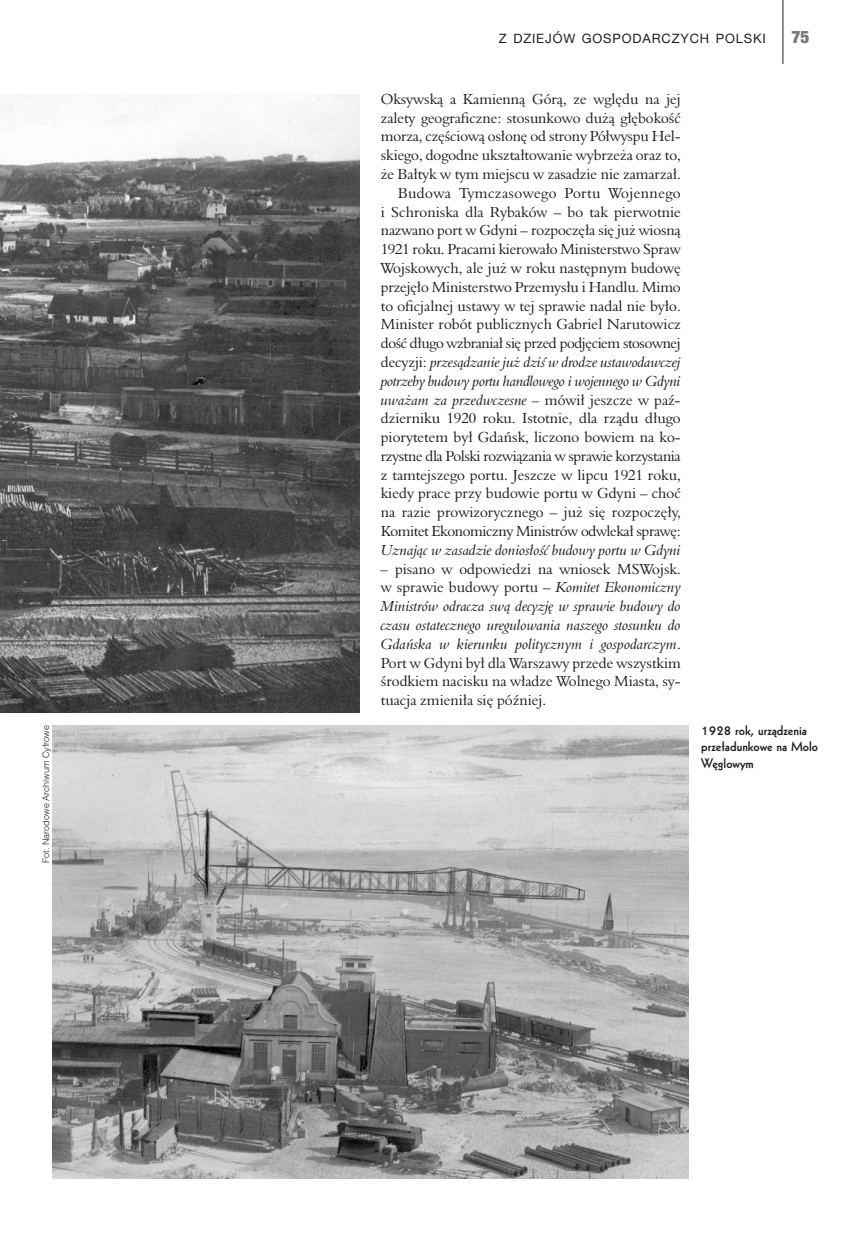
<style>
.page{position:relative;width:851px;height:1234px;background:#fff}
.page>*{position:absolute;margin:0;border:0;box-sizing:border-box;transform-origin:0 0}
.t1{font:900 condensed 17.25px "Helvetica Neue LT Com";color:#797978}
.t2{font:15px/18.8px "Aldine 401 EU";letter-spacing:-.005em;color:#1f1f1e;text-align:right}
.t3{font:italic 15px "Aldine 401 EU";color:#1f1f1e}
.t4{font:700 13.5px/16.2px "Geometric 231 EU";color:#1f1f1e}
.t5{font:12.9px "Helvetica Neue LT Com";letter-spacing:.065em;color:#1f1f1e}
.t6{font:300 9px "Helvetica";color:#1f1f1e}
.s1{font-style:italic}
</style>
<div class="page">
<hr style="left:782px;top:0;width:1px;height:64px;background:#1f1f1e">
<img style="left:0;top:94px;width:359px;height:618px">
<img style="left:53px;top:725px;width:635px;height:453px">
<p class="t6" style="left:38px;top:862px;width:139px;rotate:-90deg">Fot. Narodowe Archiwum Cyfrowe</p>
<p class="t5" style="left:499px;top:30px;width:268px">Z DZIEJÓW GOSPODARCZYCH POLSKI</p>
<p class="t1" style="left:791px;top:27px;width:19px">75</p>
<p class="t2" style="left:381px;top:89px;width:301px">Oksywską a Kamienną Górą, ze wględu na jej zalety geograficzne: stosunkowo dużą głębokość morza, częściową osłonę od strony Półwyspu Hel&shy;skiego, dogodne ukształtowanie wybrzeża oraz to, że Bałtyk w tym miejscu w zasadzie nie zamarzał.<br>Budowa Tymczasowego Portu Wojennego<br>i Schroniska dla Rybaków – bo tak pierwotnie nazwano port w Gdyni – rozpoczęła się już wiosną 1921 roku. Pracami kierowało Ministerstwo Spraw Wojskowych, ale już w roku następnym budowę przejęło Ministerstwo Przemysłu i Handlu. Mimo to oficjalnej ustawy w tej sprawie nadal nie było.<br>Minister robót publicznych Gabriel Narutowicz dość długo wzbraniał się przed podjęciem stosownej decyzji: <span class="s1">przesądzaniejuż dziś w drodze ustawodawczej potrzeby budowy portu handlowego i wojennego w Gdyni uważam za przedwczesne –</span> mówił jeszcze w paź&shy;dzierniku 1920 roku. Istotnie, dla rządu długo piorytetem był Gdańsk, liczono bowiem na ko&shy;rzystne dla Polski rozwiązania w sprawie korzystania z tamtejszego portu. Jeszcze w lipcu 1921 roku, kiedy prace przy budowie portu w Gdyni – choć na razie prowizorycznego – już się rozpoczęły, Komitet Ekonomiczny Ministrów odwlekał sprawę:</p>
<p class="t3" style="left:381px;top:540px;width:301px">Uznając w zasadzie doniosłość budowy portu w Gdyni</p>
<p class="t2" style="left:381px;top:559px;width:301px;text-align:justify"><span class="s1">–</span> pisano w odpowiedzi na wniosek MSWojsk. w sprawie budowy portu – <span class="s1">Komitet Ekonomiczny Ministrów odracza swą decyzję w sprawie budowy do czasu ostatecznego uregulowania naszego stosunku do Gdańska w kierunku politycznym i gospodarczym</span>.<br>Port w Gdyni był dla Warszawy przede wszystkim środkiem nacisku na władze Wolnego Miasta, sy&shy;tuacja zmieniła się później.</p>
<p class="t4" style="left:701px;top:722px;width:118px">1928 rok, urządzenia przeładunkowe na Molo<br>Węglowym</p>
</div>
